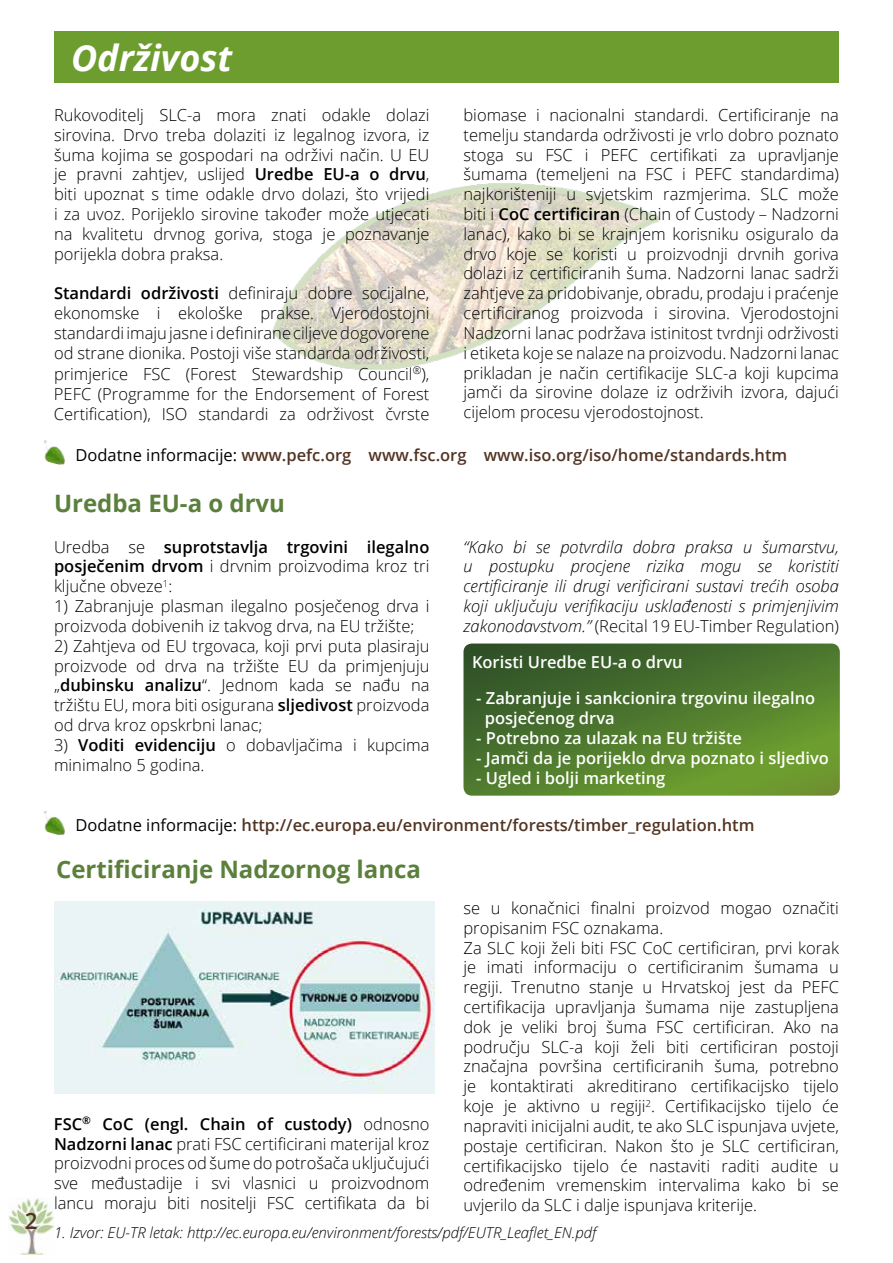
<style>
.page{position:relative;width:893px;height:1263px;background:#fff}
.page>*{position:absolute;margin:0;border:0;box-sizing:border-box;transform-origin:0 0}
.t1{font:italic 700 36px "Open Sans";color:#fff}
.t2{font:700 24px "Open Sans";color:#5b803c}
.t3{font:600 22.5px "Open Sans";color:#523423}
.t4{font:300 16.5px/19.8px "Open Sans";color:#000;text-align:justify}
.t5{font:italic 300 16.5px/19.8px "Open Sans";color:#000;text-align:justify}
.t6{font:600 16.5px/19.8px "Open Sans";color:#fff}
.t7{font:600 16.5px "Open Sans";color:#523423}
.t8{font:italic 300 15px "Open Sans";color:#000}
.s1{font-weight:600}
.s2{font-weight:400;color:#000}
.s3{font-style:normal}
</style>
<div class="page">
<img style="left:9px;top:1197px;width:45px;height:58px">
<img style="left:272px;top:183px;width:388px;height:187px">
<div style="left:54px;top:32px;width:785px;height:51px;background:#6c9d2e"></div>
<img style="left:44px;top:811px;width:21px;height:25px">
<img style="left:44px;top:440px;width:21px;height:25px">
<svg style="left:463px;top:643px;width:377px;height:153px;background:#517b2f"></svg>
<img style="left:55px;top:902px;width:379px;height:192px">
<h3 class="t3" style="left:25px;top:1205px;width:14px">2</h3>
<h1 class="t1" style="left:71px;top:32px;width:163px">Održivost</h1>
<p class="t4" style="left:54px;top:105px;width:377px">Rukovoditelj SLC-a mora znati odakle dolazi sirovina. Drvo treba dolaziti iz legalnog izvora, iz šuma kojima se gospodari na održivi način. U EU je pravni zahtjev, uslijed <span class="s1">Uredbe EU-a o drvu</span>, biti upoznat s time odakle drvo dolazi, što vrijedi i za uvoz. Porijeklo sirovine također može utjecati na kvalitetu drvnog goriva, stoga je poznavanje porijekla dobra praksa.</p>
<p class="t4" style="left:54px;top:283px;width:377px"><span class="s1">Standardi održivosti</span> definiraju dobre socijalne, ekonomske i ekološke prakse. Vjerodostojni standardi imaju jasne i definirane ciljeve dogovorene od strane dionika. Postoji više standarda održivosti,</p>
<p class="t4" style="left:54px;top:364px;width:377px">primjerice FSC (Forest Stewardship Council<sup>®</sup>), PEFC (Programme for the Endorsement of Forest Certification), ISO standardi za održivost čvrste</p>
<p class="t4" style="left:463px;top:105px;width:377px">biomase i nacionalni standardi. Certificiranje na temelju standarda održivosti je vrlo dobro poznato stoga su FSC i PEFC certifikati za upravljanje šumama (temeljeni na FSC i PEFC standardima) najkorišteniji u svjetskim razmjerima. SLC može biti i <span class="s1">CoC certificiran</span> (Chain of Custody – Nadzorni lanac), kako bi se krajnjem korisniku osiguralo da drvo koje se koristi u proizvodnji drvnih goriva dolazi iz certificiranih šuma. Nadzorni lanac sadrži zahtjeve za pridobivanje, obradu, prodaju i praćenje certificiranog proizvoda i sirovina. Vjerodostojni Nadzorni lanac podržava istinitost tvrdnji održivosti i etiketa koje se nalaze na proizvodu. Nadzorni lanac prikladan je način certifikacije SLC-a koji kupcima jamči da sirovine dolaze iz održivih izvora, dajući cijelom procesu vjerodostojnost.</p>
<p class="t7" style="left:75px;top:443px;width:713px"><span class="s2">Dodatne informacije:</span> www.pefc.org www.fsc.org www.iso.org/iso/home/standards.htm</p>
<h2 class="t2" style="left:54px;top:486px;width:232px">Uredba EU-a o drvu</h2>
<p class="t4" style="left:54px;top:536px;width:377px">Uredba se <span class="s1">suprotstavlja trgovini ilegalno posječenim drvom</span> i drvnim proizvodima kroz tri ključne obveze<sup>1</sup>:</p>
<p class="t4" style="left:54px;top:596px;width:377px">1) Zabranjuje plasman ilegalno posječenog drva i proizvoda dobivenih iz takvog drva, na EU tržište;</p>
<p class="t4" style="left:54px;top:635px;width:377px">2) Zahtjeva od EU trgovaca, koji prvi puta plasiraju proizvode od drva na tržište EU da primjenjuju „<span class="s1">dubinsku analizu</span>“. Jednom kada se nađu na tržištu EU, mora biti osigurana <span class="s1">sljedivost</span> proizvoda od drva kroz opskrbni lanac;</p>
<p class="t4" style="left:54px;top:734px;width:377px">3) <span class="s1">Voditi evidenciju</span> o dobavljačima i kupcima minimalno 5 godina.</p>
<p class="t5" style="left:463px;top:536px;width:377px">“Kako bi se potvrdila dobra praksa u šumarstvu, u postupku procjene rizika mogu se koristiti certificiranje ili drugi verificirani sustavi trećih osoba koji uključuju verifikaciju usklađenosti s primjenjivim zakonodavstvom.” <span class="s3">(Recital 19 EU-Timber Regulation)</span></p>
<p class="t6" style="left:472px;top:652px;width:212px">Koristi Uredbe EU-a o drvu</p>
<p class="t6" style="left:485px;top:688px;width:332px;text-indent:-8px">- Zabranjuje i sankcionira trgovinu ilegalno posječenog drva</p>
<p class="t6" style="left:476px;top:728px;width:267px">- Potrebno za ulazak na EU tržište</p>
<p class="t6" style="left:476px;top:747px;width:354px">- Jamči da je porijeklo drva poznato i sljedivo</p>
<p class="t6" style="left:476px;top:767px;width:191px">- Ugled i bolji marketing</p>
<p class="t7" style="left:75px;top:813px;width:680px"><span class="s2">Dodatne informacije:</span> http://ec.europa.eu/environment/forests/timber_regulation.htm</p>
<h2 class="t2" style="left:56px;top:852px;width:366px">Certificiranje Nadzornog lanca</h2>
<p class="t4" style="left:463px;top:898px;width:377px;text-align:left">se u konačnici finalni proizvod mogao označiti propisanim FSC oznakama.<br>Za SLC koji želi biti FSC CoC certificiran, prvi korak je imati informaciju o certificiranim šumama u regiji. Trenutno stanje u Hrvatskoj jest da PEFC certifikacija upravljanja šumama nije zastupljena dok je veliki broj šuma FSC certificiran. Ako na području SLC-a koji želi biti certificiran postoji značajna površina certificiranih šuma, potrebno je kontaktirati akreditirano certifikacijsko tijelo koje je aktivno u regiji<sup>2</sup>. Certifikacijsko tijelo će napraviti inicijalni audit, te ako SLC ispunjava uvjete, postaje certificiran. Nakon što je SLC certificiran, certifikacijsko tijelo će nastaviti raditi audite u određenim vremenskim intervalima kako bi se uvjerilo da SLC i dalje ispunjava kriterije.</p>
<p class="t8" style="left:54px;top:1222px;width:544px">1. Izvor: EU-TR letak: http://ec.europa.eu/environment/forests/pdf/EUTR_Leaflet_EN.pdf</p>
<p class="t4" style="left:54px;top:1113px;width:377px"><span class="s1">FSC</span><sup>®</sup> <span class="s1">CoC (engl. Chain of custody)</span> odnosno <span class="s1">Nadzorni lanac</span> prati FSC certificirani materijal kroz proizvodni proces od šume do potrošača uključujući sve međustadije i svi vlasnici u proizvodnom lancu moraju biti nositelji FSC certifikata da bi</p>
</div>
